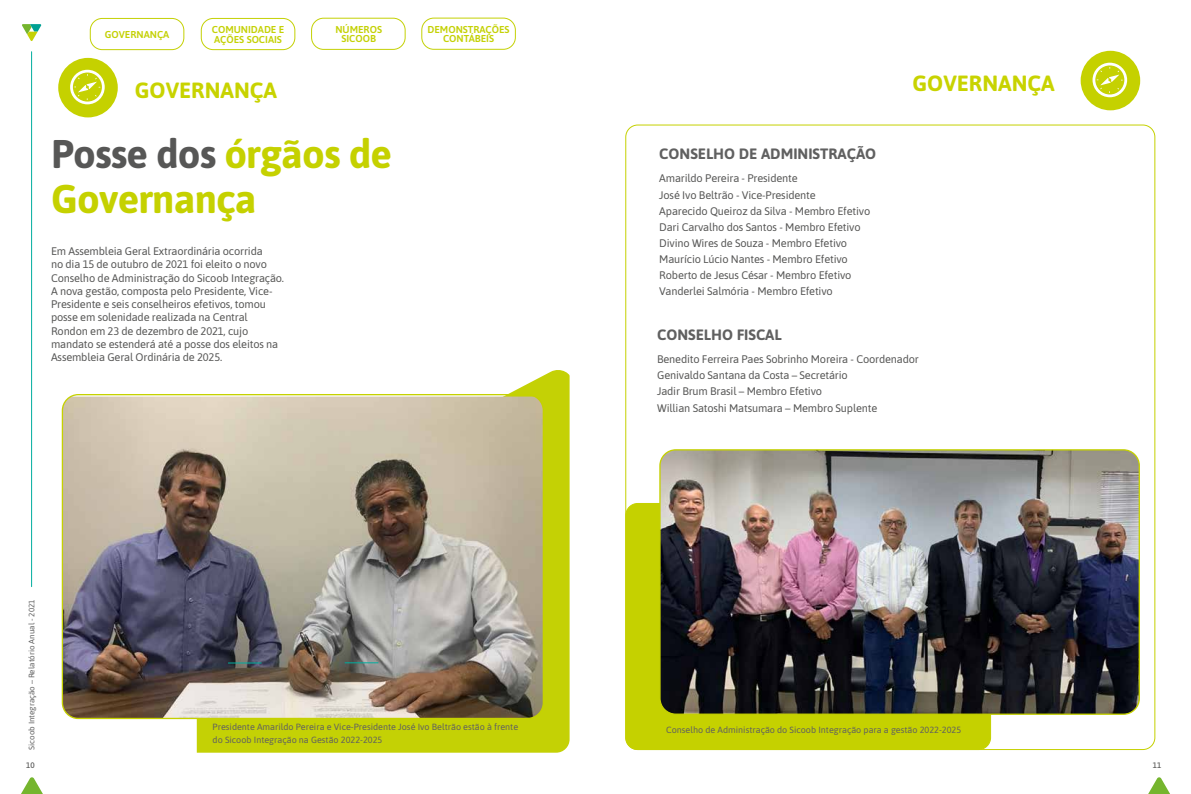
<style>
.page{position:relative;width:1191px;height:794px;background:#fff}
.page>*{position:absolute;margin:0;border:0;box-sizing:border-box;transform-origin:0 0}
.t1{font:700 40px/45px "Asap";letter-spacing:-.02em;color:#c5d100}
.t2{font:700 22px "Asap";color:#c8d300}
.t3{font:700 15px "Asap";color:#606060}
.t4{font:11px/16px "Asap";letter-spacing:-.015em;color:#575756}
.t5{font:600 10px/9.6px "Asap";color:#c4d105;text-align:center}
.t6{font:9px/13px "Asap";color:#606060}
.t7{font:8px "Asap";color:#606060}
.t8{font:500 8px "Asap";color:#575756}
.s1{color:#575756}
</style>
<div class="page">
<svg style="left:1148px;top:777px;width:22px;height:17px"></svg>
<svg style="left:21px;top:777px;width:22px;height:17px"></svg>
<svg style="left:22px;top:24px;width:19px;height:17px"></svg>
<hr style="left:31px;top:52px;width:1px;height:534px;background:#00ad9e">
<div style="left:626px;top:503px;width:364px;height:246px;background:#c5d100;border-radius:12px"></div>
<svg style="left:197px;top:370px;width:372px;height:382px;fill:#c4d105"></svg>
<div style="left:58px;top:58px;width:60px;height:59px;background:#c5d100;border-radius:50%"></div>
<svg style="left:70px;top:70px;width:35px;height:34px"></svg>
<svg style="left:73px;top:73px;width:29px;height:29px"></svg>
<svg style="left:74px;top:74px;width:26px;height:26px"></svg>
<div style="left:421px;top:18px;width:95px;height:32px;border:1px solid #c4d105;border-radius:12px"></div>
<div style="left:311px;top:18px;width:94px;height:32px;border:1px solid #c4d105;border-radius:12px"></div>
<div style="left:201px;top:18px;width:94px;height:32px;border:1px solid #c4d105;border-radius:12px"></div>
<div style="left:90px;top:18px;width:94px;height:32px;border:1px solid #c4d105;border-radius:12px"></div>
<img style="left:62px;top:396px;width:481px;height:322px">
<hr style="left:228px;top:663px;width:33px;height:1px;background:#00ad9e">
<hr style="left:345px;top:662px;width:33px;height:1px;background:#00ad9e">
<img style="left:661px;top:451px;width:477px;height:262px">
<div style="left:659px;top:449px;width:481px;height:266px;border:1px solid #c5d100;border-radius:16px"></div>
<div style="left:1080px;top:51px;width:60px;height:59px;background:#c5d100;border-radius:50%"></div>
<svg style="left:1092px;top:63px;width:35px;height:34px"></svg>
<svg style="left:1095px;top:65px;width:29px;height:29px"></svg>
<svg style="left:1096px;top:67px;width:26px;height:26px"></svg>
<p class="t5" style="left:105px;top:29px;width:66px">GOVERNANÇA</p>
<p class="t5" style="left:212px;top:25px;width:74px;text-align:left">COMUNIDADE E<br>AÇÕES SOCIAIS</p>
<p class="t5" style="left:335px;top:24px;width:48px">NÚMEROS<br>SICOOB</p>
<p class="t5" style="left:427px;top:24px;width:84px">DEMONSTRAÇÕES<br>CONTÁBEIS</p>
<h2 class="t2" style="left:135px;top:75px;width:144px">GOVERNANÇA</h2>
<h1 class="t1" style="left:51px;top:129px;width:342px"><span class="s1">Posse dos</span> órgãos de<br>Governança</h1>
<p class="t4" style="left:51px;top:244px;width:235px;line-height:13.2px">Em Assembleia Geral Extraordinária ocorrida<br>no dia 15 de outubro de 2021 foi eleito o novo Conselho de Administração do Sicoob Integração.<br>A nova gestão, composta pelo Presidente, Vice-Presidente e seis conselheiros efetivos, tomou posse em solenidade realizada na Central Rondon em 23 de dezembro de 2021, cujo mandato se estenderá até a posse dos eleitos na Assembleia Geral Ordinária de 2025.</p>
<p class="t7" style="left:26px;top:750px;width:152px;rotate:-90deg">Sicoob Integração – Relatório Anual - 2021</p>
<p class="t6" style="left:213px;top:720px;width:307px">Presidente Amarildo Pereira e Vice-Presidente José Ivo Beltrão estão à frente do Sicoob Integração na Gestão 2022-2025</p>
<h3 class="t3" style="left:659px;top:143px;width:218px">CONSELHO DE ADMINISTRAÇÃO</h3>
<p class="t4" style="left:659px;top:170px;width:212px">Amarildo Pereira - Presidente<br>José Ivo Beltrão - Vice-Presidente<br>Aparecido Queiroz da Silva - Membro Efetivo Dari Carvalho dos Santos - Membro Efetivo Divino Wires de Souza - Membro Efetivo Maurício Lúcio Nantes - Membro Efetivo Roberto de Jesus César - Membro Efetivo Vanderlei Salmória - Membro Efetivo</p>
<h3 class="t3" style="left:657px;top:323px;width:126px">CONSELHO FISCAL</h3>
<h2 class="t2" style="left:912px;top:68px;width:144px">GOVERNANÇA</h2>
<p class="t4" style="left:657px;top:351px;width:263px">Benedito Ferreira Paes Sobrinho Moreira - Coordenador Genivaldo Santana da Costa – Secretário<br>Jadir Brum Brasil – Membro Efetivo<br>Willian Satoshi Matsumara – Membro Suplente</p>
<p class="t6" style="left:666px;top:723px;width:296px">Conselho de Administração do Sicoob Integração para a gestão 2022-2025</p>
<p class="t8" style="left:26px;top:759px;width:10px">10</p>
<p class="t8" style="left:1153px;top:759px;width:10px">11</p>
</div>
